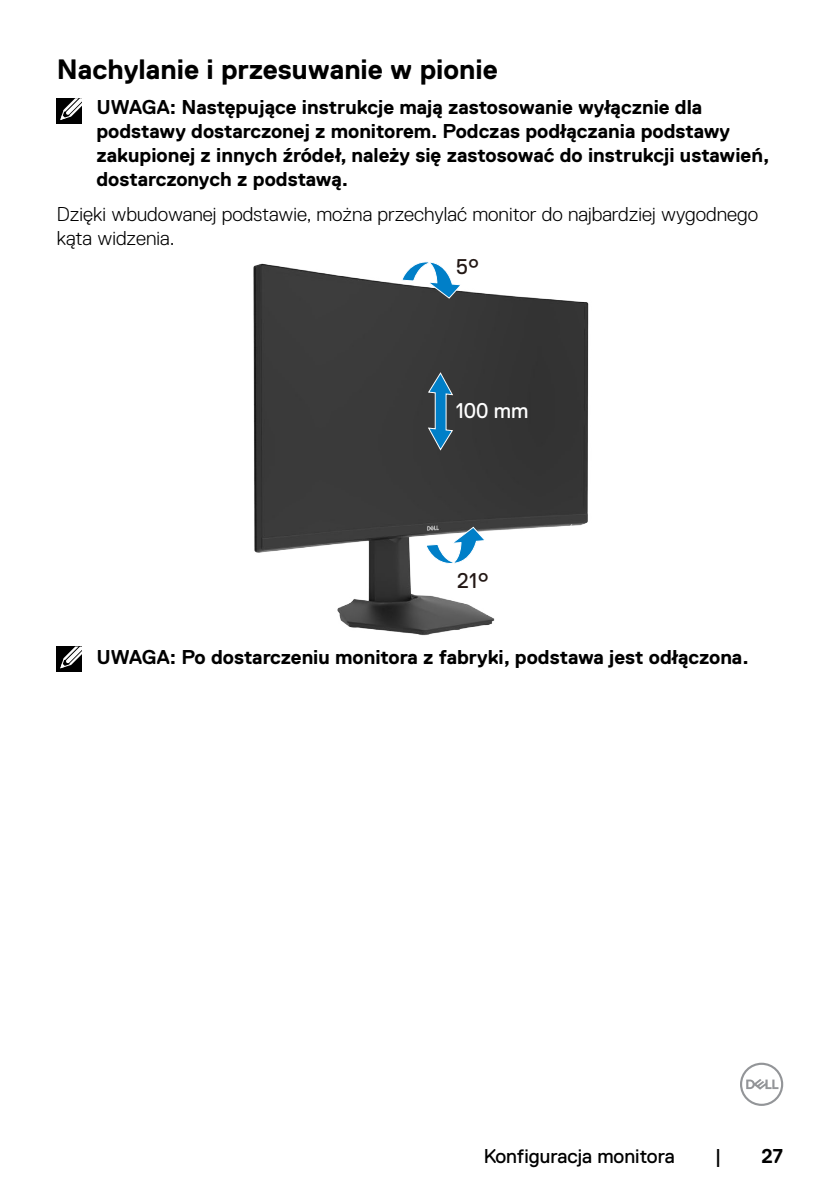
<style>
.page{position:relative;width:840px;height:1191px;background:#fff}
.page>*{position:absolute;margin:0;border:0;box-sizing:border-box;transform-origin:0 0}
.t1{font:700 28px "Dell Replica";color:#000}
.t2{font:21.2px "Dell Replica";color:#231815}
.t3{font:21.2px "Dell Replica";color:#fff}
.t4{font:700 20px/24px "Dell Replica";color:#000}
.t5{font:300 20px/24px "Dell Replica";color:#000}
.t6{font:20px "Dell Replica";color:#000}
</style>
<div class="page">
<svg style="left:740px;top:1062px;width:42px;height:44px"></svg>
<div style="left:57px;top:98px;width:25px;height:26px;background:#000"></div>
<svg style="left:60px;top:98px;width:22px;height:22px"></svg>
<img style="left:253px;top:263px;width:336px;height:373px">
<svg style="left:400px;top:262px;width:62px;height:37px"></svg>
<svg style="left:425px;top:526px;width:62px;height:41px"></svg>
<svg style="left:427px;top:371px;width:26px;height:80px;background:#35647f"></svg>
<div style="left:57px;top:646px;width:25px;height:26px;background:#000"></div>
<svg style="left:60px;top:646px;width:22px;height:23px"></svg>
<h1 class="t1" style="left:57px;top:53px;width:442px">Nachylanie i przesuwanie w pionie</h1>
<p class="t4" style="left:96px;top:95px;width:674px">UWAGA: Następujące instrukcje mają zastosowanie wyłącznie dla podstawy dostarczonej z monitorem. Podczas podłączania podstawy zakupionej z innych źródeł, należy się zastosować do instrukcji ustawień, dostarczonych z podstawą.</p>
<p class="t5" style="left:57px;top:202px;width:702px">Dzięki wbudowanej podstawie, można przechylać monitor do najbardziej wygodnego kąta widzenia.</p>
<p class="t2" style="left:455px;top:255px;width:26px">5°</p>
<p class="t3" style="left:455px;top:398px;width:74px">100 mm</p>
<p class="t2" style="left:457px;top:568px;width:34px">21°</p>
<p class="t4" style="left:96px;top:644px;width:653px">UWAGA: Po dostarczeniu monitora z fabryki, podstawa jest odłączona.</p>
<p class="t6" style="left:483px;top:1144px;width:192px">Konfiguracja monitora</p>
<p class="t6" style="left:714px;top:1144px;width:8px">|</p>
<p class="t4" style="left:761px;top:1143px;width:23px">27</p>
</div>
